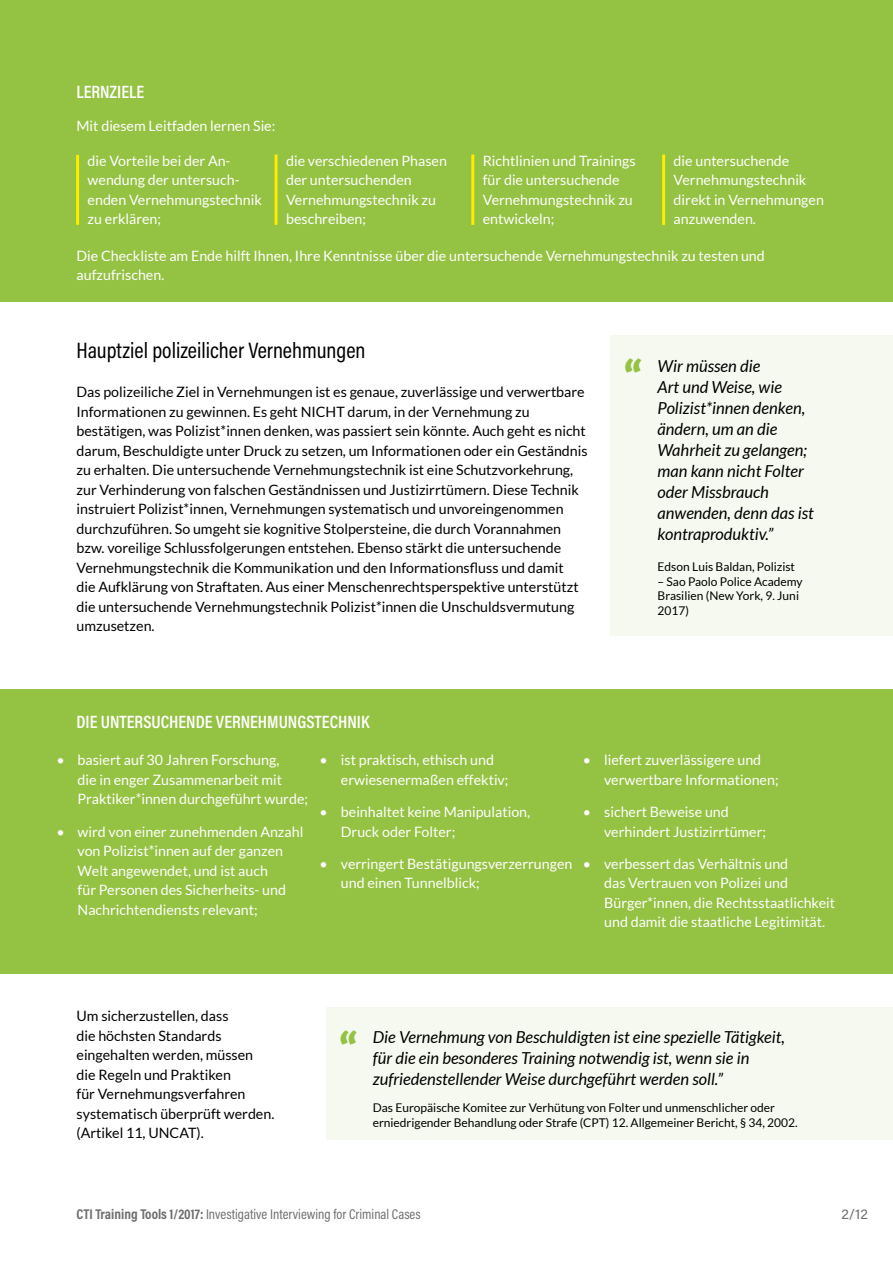
<style>
.page{position:relative;width:893px;height:1263px;background:#fff}
.page>*{position:absolute;margin:0;border:0;box-sizing:border-box;transform-origin:0 0}
.t1{font:900 45px "Lato";color:#94c242}
.t2{font:22.5px "Acumin Pro Cond";color:#000}
.t3{font:600 18px "Acumin Pro Cond";color:#fff}
.t4{font:italic 16.5px/21px "Lato";color:#000}
.t5{font:14.25px/19.5px "Lato";color:#fff}
.t6{font:14.25px/19.5px "Lato";color:#000}
.t7{font:14.25px "Acumin Pro Cond";color:#706f6f}
.t8{font:14.25px "Acumin Pro";color:#706f6f}
.t9{font:12px/14.4px "Lato";color:#000}
.s1{font-weight:700}
</style>
<div class="page">
<div style="left:0;top:690px;width:893px;height:284px;background:#94c242"></div>
<div style="left:611px;top:336px;width:282px;height:300px;background:#f6f9ef"></div>
<div style="left:326px;top:1007px;width:567px;height:132px;background:#f6f9ef"></div>
<div style="left:0;top:0;width:893px;height:301px;background:#94c242"></div>
<hr style="left:76px;top:155px;width:3px;height:70px;background:#ffed00">
<hr style="left:275px;top:154px;width:3px;height:71px;background:#ffed00">
<hr style="left:471px;top:154px;width:3px;height:71px;background:#ffed00">
<hr style="left:662px;top:154px;width:3px;height:71px;background:#ffed00">
<p class="t3" style="left:77px;top:80px;width:69px">LERNZIELE</p>
<p class="t5" style="left:77px;top:116px;width:200px">Mit diesem Leitfaden lernen Sie:</p>
<p class="t5" style="left:88px;top:151px;width:176px">die Vorteile bei der An&shy;wendung der untersuch&shy;enden Vernehmungstechnik zu erklären;</p>
<p class="t5" style="left:286px;top:151px;width:162px">die verschiedenen Phasen der untersuchenden<br>Vernehmungstechnik zu beschreiben;</p>
<p class="t5" style="left:483px;top:151px;width:154px">Richtlinien und Trainings für die untersuchende<br>Vernehmungstechnik zu entwickeln;</p>
<p class="t5" style="left:674px;top:151px;width:152px">die untersuchende<br>Vernehmungstechnik direkt in Vernehmungen anzuwenden.</p>
<p class="t5" style="left:77px;top:246px;width:690px">Die Checkliste am Ende hilft Ihnen, Ihre Kenntnisse über die untersuchende Vernehmungstechnik zu testen und aufzufrischen.</p>
<h2 class="t2" style="left:77px;top:336px;width:291px">Hauptziel polizeilicher Vernehmungen</h2>
<p class="t6" style="left:77px;top:382px;width:513px">Das polizeiliche Ziel in Vernehmungen ist es genaue, zuverlässige und verwertbare Informationen zu gewinnen. Es geht NICHT darum, in der Vernehmung zu bestätigen, was Polizist*innen denken, was passiert sein könnte. Auch geht es nicht darum, Beschuldigte unter Druck zu setzen, um Informationen oder ein Geständnis zu erhalten. Die untersuchende Vernehmungstechnik ist eine Schutzvorkehrung, zur Verhinderung von falschen Geständnissen und Justizirrtümern. Diese Technik instruiert Polizist*innen, Vernehmungen systematisch und unvoreingenommen durchzuführen. So umgeht sie kognitive Stolpersteine, die durch Vorannahmen bzw. voreilige Schlussfolgerungen entstehen. Ebenso stärkt die untersuchende Vernehmungstechnik die Kommunikation und den Informationsfluss und damit<br>die Aufklärung von Straftaten. Aus einer Menschenrechtsperspektive unterstützt die untersuchende Vernehmungstechnik Polizist*innen die Unschuldsvermutung umzusetzen.</p>
<p class="t3" style="left:77px;top:710px;width:295px">DIE UNTERSUCHENDE VERNEHMUNGSTECHNIK</p>
<h1 class="t1" style="left:624px;top:352px;width:20px">“</h1>
<p class="t4" style="left:658px;top:356px;width:158px">Wir müssen die<br>Art und Weise, wie<br>Polizist*innen denken, ändern, um an die<br>Wahrheit zu gelangen; man kann nicht Folter oder Missbrauch anwenden, denn das ist kontraproduktiv.”</p>
<p class="t9" style="left:658px;top:560px;width:139px">Edson Luis Baldan, Polizist</p>
<p class="t9" style="left:658px;top:574px;width:147px">– Sao Paolo Police Academy<br>Brasilien (New York, 9. Juni<br>2017)</p>
<p class="t5" style="left:78px;top:750px;width:232px;text-indent:-21px">• basiert auf 30 Jahren Forschung,<br>die in enger Zusammenarbeit mit<br>Praktiker*innen durchgeführt wurde;</p>
<p class="t5" style="left:78px;top:822px;width:227px;text-indent:-21px">• wird von einer zunehmenden Anzahl von Polizist*innen auf der ganzen Welt angewendet, und ist auch<br>für Personen des Sicherheits- und Nachrichtendiensts relevant;</p>
<p class="t5" style="left:341px;top:750px;width:169px;text-indent:-21px">• ist praktisch, ethisch und erwiesenermaßen effektiv;</p>
<p class="t5" style="left:341px;top:802px;width:191px;text-indent:-21px">• beinhaltet keine Manipulation,<br>Druck oder Folter;</p>
<p class="t5" style="left:341px;top:854px;width:233px;text-indent:-21px">• verringert Bestätigungsverzerrungen und einen Tunnelblick;</p>
<p class="t5" style="left:604px;top:750px;width:176px;text-indent:-21px">• liefert zuverlässigere und verwertbare Informationen;</p>
<p class="t5" style="left:604px;top:802px;width:163px;text-indent:-21px">• sichert Beweise und verhindert Justizirrtümer;</p>
<p class="t5" style="left:604px;top:854px;width:232px;text-indent:-21px">• verbessert das Verhältnis und<br>das Vertrauen von Polizei und Bürger*innen, die Rechtsstaatlichkeit und damit die staatliche Legitimität.</p>
<p class="t6" style="left:77px;top:1006px;width:199px">Um sicherzustellen, dass<br>die höchsten Standards eingehalten werden, müssen die Regeln und Praktiken<br>für Vernehmungsverfahren systematisch überprüft werden. (Artikel 11, UNCAT).</p>
<h1 class="t1" style="left:339px;top:1023px;width:20px">“</h1>
<p class="t4" style="left:373px;top:1027px;width:414px">Die Vernehmung von Beschuldigten ist eine spezielle Tätigkeit, für die ein besonderes Training notwendig ist, wenn sie in zufriedenstellender Weise durchgeführt werden soll.”</p>
<p class="t9" style="left:373px;top:1100px;width:426px">Das Europäische Komitee zur Verhütung von Folter und unmenschlicher oder erniedrigender Behandlung oder Strafe (CPT) 12. Allgemeiner Bericht, § 34, 2002.</p>
<p class="t7" style="left:77px;top:1205px;width:346px"><span class="s1">CTI Training Tools 1/2017:</span> Investigative Interviewing for Criminal Cases</p>
<p class="t8" style="left:841px;top:1204px;width:28px">2/12</p>
</div>
